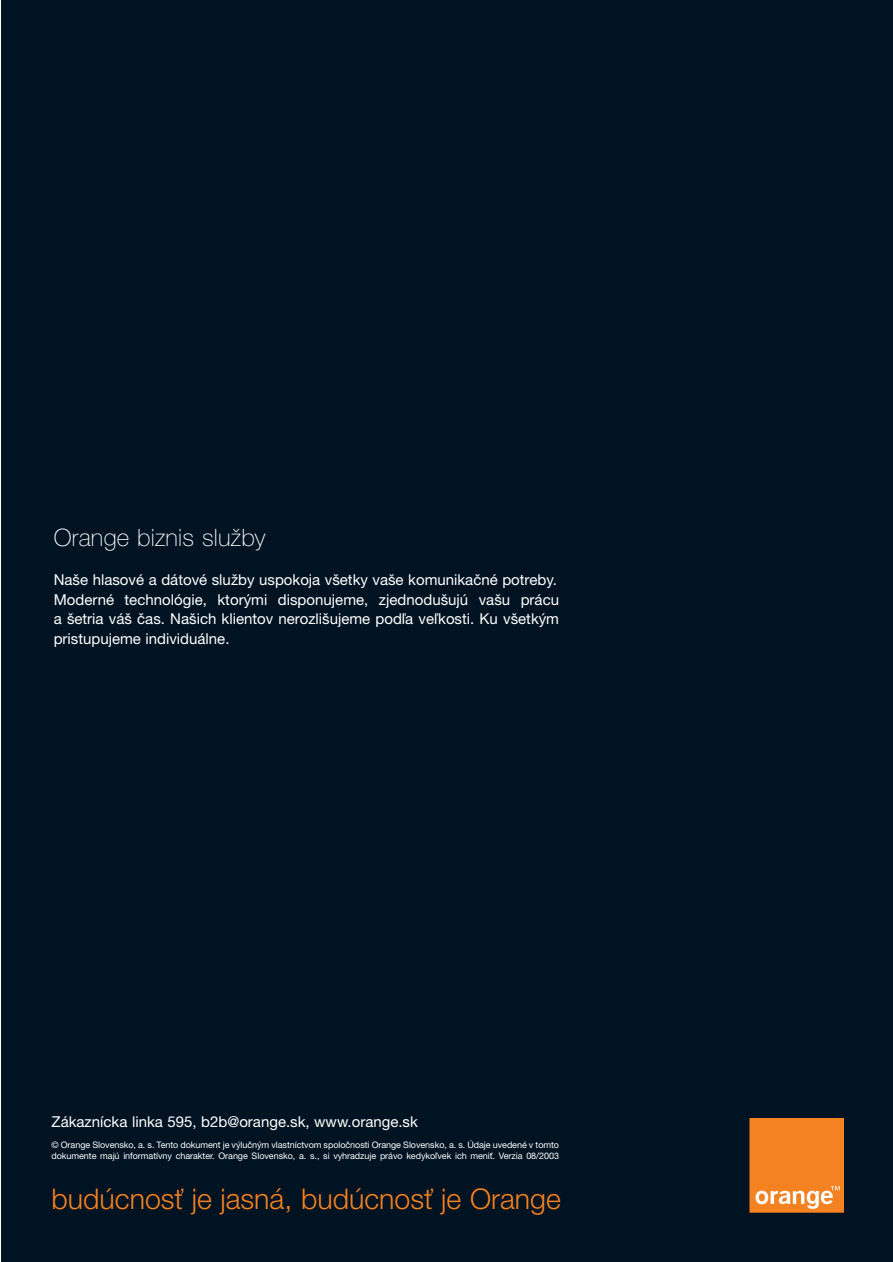
<style>
.page{position:relative;width:893px;height:1262px;background:#fff}
.page>*{position:absolute;margin:0;border:0;box-sizing:border-box;transform-origin:0 0}
.t1{font:300 28.5px "Helvetica Neue CE";color:#f58220}
.t2{font:100 24px "Helvetica Neue CE";letter-spacing:.01em;color:#fff}
.t3{font:15px/19.5px "Helvetica Neue CE";color:#fff}
.t4{font:9px/10.8px "Helvetica Neue CE";letter-spacing:-.005em;color:#fff}
</style>
<div class="page">
<div style="left:1px;top:0;width:891px;height:1261px;background:#001322"></div>
<div style="left:750px;top:1119px;width:93px;height:92px;background:#f58220"></div>
<svg style="left:755px;top:1186px;width:84px;height:22px"></svg>
<div style="left:749px;top:1118px;width:94px;height:94px;border:1px solid #f58220"></div>
<h2 class="t2" style="left:54px;top:529px;width:213px">Orange biznis služby</h2>
<p class="t3" style="left:54px;top:572px;width:507px">Naše hlasové a dátové služby uspokoja všetky vaše komunikačné potreby.<br>Moderné technológie, ktorými disponujeme, zjednodušujú vašu prácu a šetria váš čas. Našich klientov nerozlišujeme podľa veľkosti. Ku všetkým pristupujeme individuálne.</p>
<p class="t3" style="left:52px;top:1113px;width:368px">Zákaznícka linka 595, b2b@orange.sk, www.orange.sk</p>
<p class="t4" style="left:52px;top:1140px;width:509px">© Orange Slovensko, a. s. Tento dokument je výlučným vlastníctvom spoločnosti Orange Slovensko, a. s. Údaje uvedené v tomto dokumente majú informatívny charakter. Orange Slovensko, a. s., si vyhradzuje právo kedykoľvek ich meniť. Verzia 08/2003</p>
<h1 class="t1" style="left:52px;top:1188px;width:511px">budúcnosť je jasná, budúcnosť je Orange</h1>
</div>
